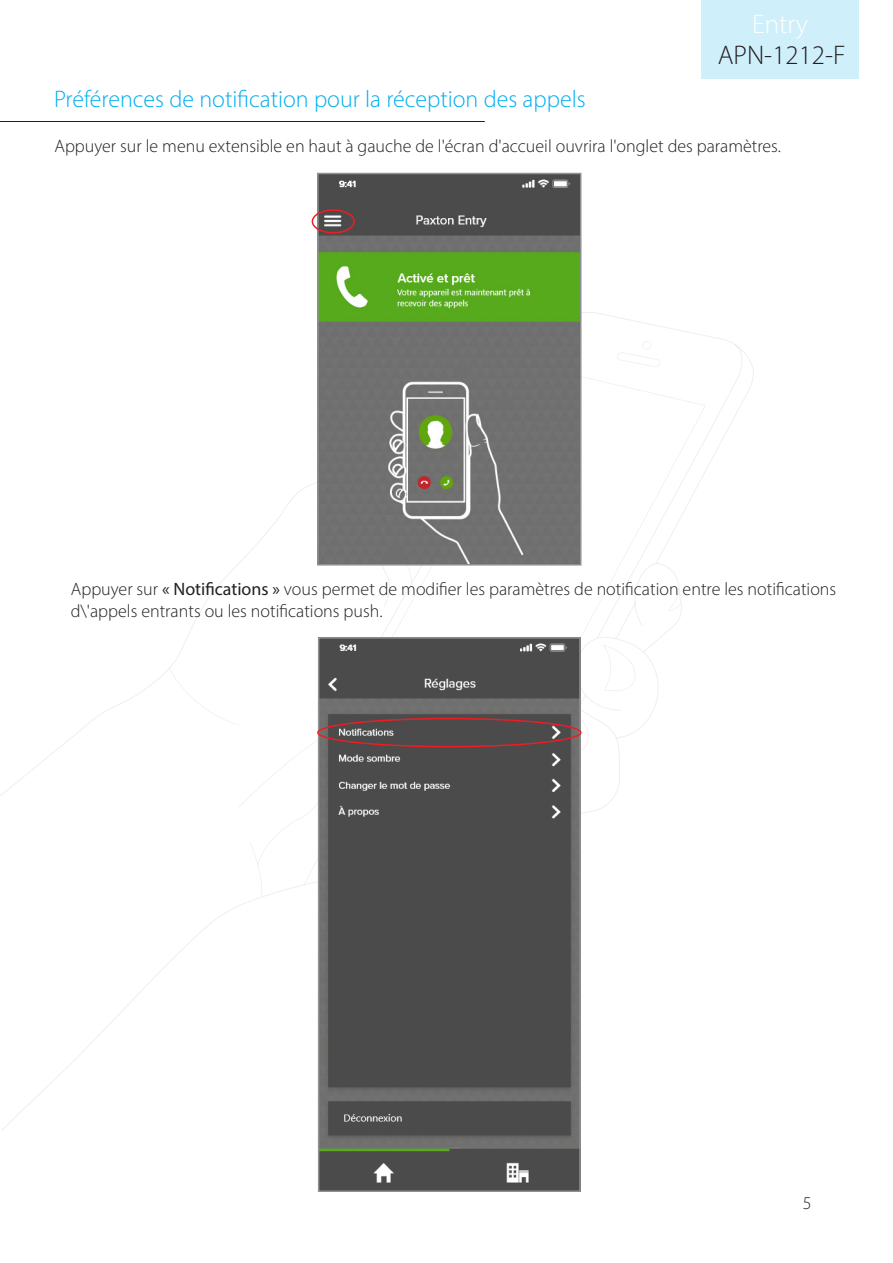
<style>
.page{position:relative;width:893px;height:1263px;background:#fff}
.page>*{position:absolute;margin:0;border:0;box-sizing:border-box;transform-origin:0 0}
.t1{font:300 27px "Myriad Pro";color:#231f20}
.t2{font:300 27px "Myriad Pro";color:#fff}
.Section_title{font:300 24px "Myriad Pro";color:#00aeef}
.Text_-_bold_title{font:300 18px/21.6px "Myriad Pro";color:#231f20}
.s1{font-weight:400}
</style>
<div class="page">
<svg style="left:169px;top:341px;width:585px;height:465px"></svg>
<svg style="left:1px;top:805px;width:605px;height:326px"></svg>
<div style="left:702px;top:0;width:157px;height:79px;background:#cfeffb"></div>
<hr style="left:0;top:121px;width:485px;height:1px;background:#231f20">
<img style="left:321px;top:640px;width:257px;height:549px">
<div style="left:318px;top:637px;width:263px;height:555px;border:2px solid #8f9194"></div>
<img style="left:320px;top:176px;width:258px;height:386px">
<div style="left:317px;top:173px;width:264px;height:392px;border:2px solid #8f9194"></div>
<div style="left:312px;top:209px;width:43px;height:25px;border:2px solid #ee1d23;border-radius:50%"></div>
<div style="left:317px;top:718px;width:264px;height:29px;border:2px solid #ee1d23;border-radius:50%"></div>
<h1 class="t2" style="left:752px;top:8px;width:58px">Entry</h1>
<h1 class="t1" style="left:718px;top:39px;width:129px">APN-1212-F</h1>
<p class="Section_title" style="left:54px;top:84px;width:533px">Préférences de notification pour la réception des appels</p>
<p class="Text_-_bold_title" style="left:55px;top:135px;width:728px">Appuyer sur le menu extensible en haut à gauche de l'écran d'accueil ouvrira l'onglet des paramètres.</p>
<p class="Text_-_bold_title" style="left:71px;top:578px;width:767px">Appuyer sur <span class="s1">« Notifications »</span> vous permet de modifier les paramètres de notification entre les notifications d\'appels entrants ou les notifications push.</p>
<p class="Text_-_bold_title" style="left:803px;top:1192px;width:10px">5</p>
</div>
